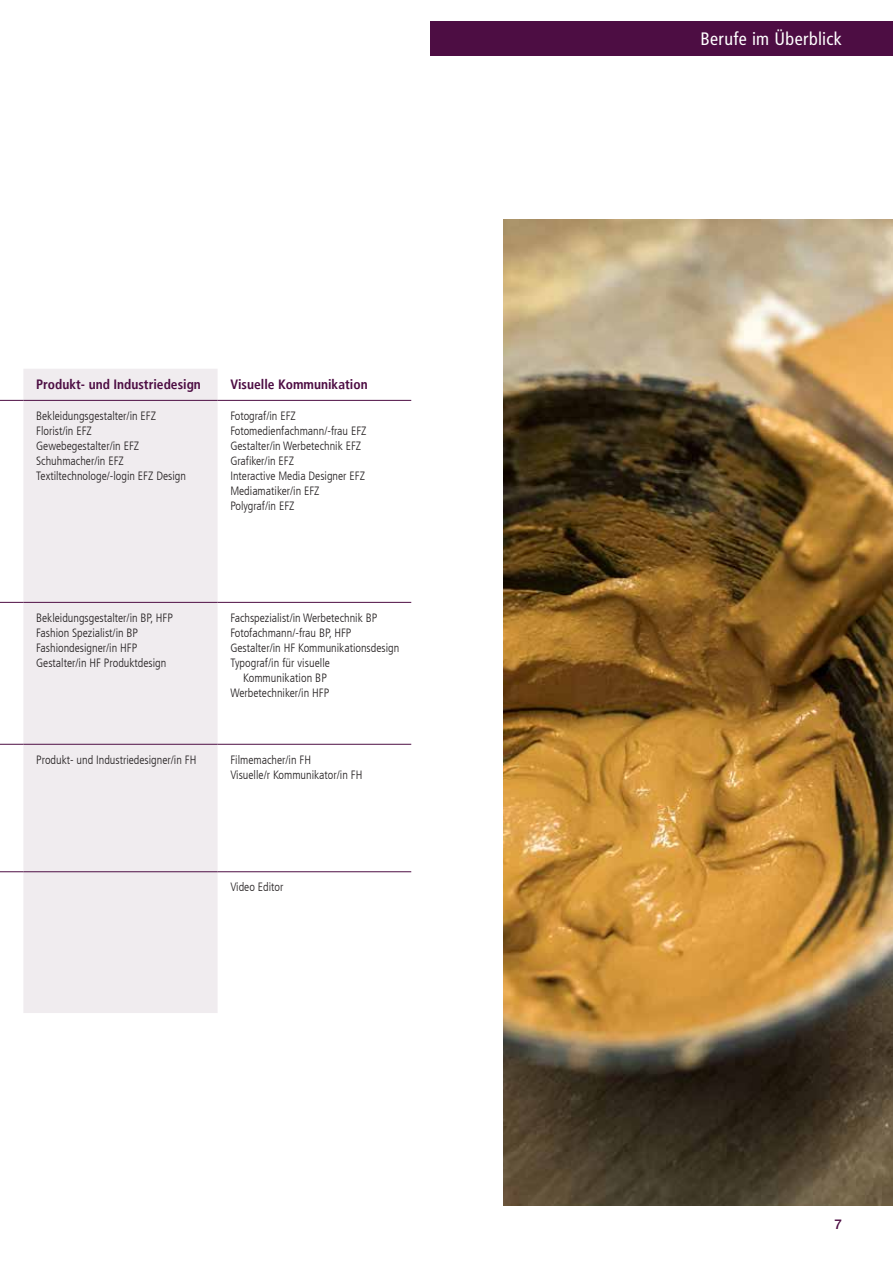
<style>
.page{position:relative;width:893px;height:1263px;background:#fff}
.page>*{position:absolute;margin:0;border:0;box-sizing:border-box;transform-origin:0 0}
.t1{font:condensed 18px "Frutiger LT";letter-spacing:.02em;color:#fff}
.t2{font:700 condensed 13.5px "Frutiger LT";color:#4d0d43}
.t3{font:500 13.5px "Helvetica Neue LT Std";color:#4d0d43}
.t4{font:300 condensed 12px/15px "Frutiger LT";color:#231f20}
</style>
<div class="page">
<div style="left:430px;top:21px;width:463px;height:34px;background:#4d0d43"></div>
<div style="left:23px;top:369px;width:195px;height:644px;background:#f0ecef"></div>
<hr style="left:218px;top:400px;width:193px;height:1px;background:#4d0d43">
<hr style="left:23px;top:400px;width:195px;height:1px;background:#4d0d43">
<svg style="left:0;top:400px;width:23px;height:1px"></svg>
<hr style="left:218px;top:602px;width:193px;height:1px;background:#4d0d43">
<hr style="left:23px;top:602px;width:195px;height:1px;background:#4d0d43">
<svg style="left:0;top:602px;width:23px;height:1px"></svg>
<hr style="left:218px;top:744px;width:193px;height:1px;background:#4d0d43">
<hr style="left:23px;top:744px;width:195px;height:1px;background:#4d0d43">
<svg style="left:0;top:744px;width:23px;height:1px"></svg>
<hr style="left:218px;top:871px;width:193px;height:1px;background:#4d0d43">
<hr style="left:23px;top:871px;width:195px;height:1px;background:#4d0d43">
<svg style="left:0;top:871px;width:23px;height:1px"></svg>
<img style="left:504px;top:220px;width:389px;height:985px">
<p class="t2" style="left:36px;top:377px;width:166px">Produkt- und Industriedesign</p>
<p class="t2" style="left:230px;top:377px;width:139px">Visuelle Kommunikation</p>
<p class="t4" style="left:36px;top:408px;width:151px">Bekleidungsgestalter/in EFZ<br>Florist/in EFZ<br>Gewebegestalter/in EFZ<br>Schuhmacher/in EFZ<br>Textiltechnologe/-login EFZ Design</p>
<p class="t4" style="left:230px;top:408px;width:138px">Fotograf/in EFZ<br>Fotomedienfachmann/-frau EFZ<br>Gestalter/in Werbetechnik EFZ<br>Grafiker/in EFZ<br>Interactive Media Designer EFZ<br>Mediamatiker/in EFZ<br>Polygraf/in EFZ</p>
<p class="t4" style="left:36px;top:610px;width:138px">Bekleidungsgestalter/in BP, HFP<br>Fashion Spezialist/in BP<br>Fashiondesigner/in HFP<br>Gestalter/in HF Produktdesign</p>
<p class="t4" style="left:230px;top:610px;width:148px">Fachspezialist/in Werbetechnik BP</p>
<p class="t4" style="left:230px;top:625px;width:123px">Fotofachmann/-frau BP, HFP</p>
<p class="t4" style="left:230px;top:640px;width:170px">Gestalter/in HF Kommunikationsdesign</p>
<p class="t4" style="left:230px;top:655px;width:101px">Typograf/in für visuelle</p>
<p class="t4" style="left:243px;top:670px;width:85px">Kommunikation BP</p>
<p class="t4" style="left:230px;top:685px;width:100px">Werbetechniker/in HFP</p>
<p class="t4" style="left:36px;top:752px;width:162px">Produkt- und Industriedesigner/in FH</p>
<p class="t4" style="left:230px;top:752px;width:134px">Filmemacher/in FH<br>Visuelle/r Kommunikator/in FH</p>
<p class="t4" style="left:230px;top:880px;width:55px">Video Editor</p>
<h1 class="t1" style="left:700px;top:28px;width:143px">Berufe im Überblick</h1>
<p class="t3" style="left:834px;top:1216px;width:9px">7</p>
</div>
